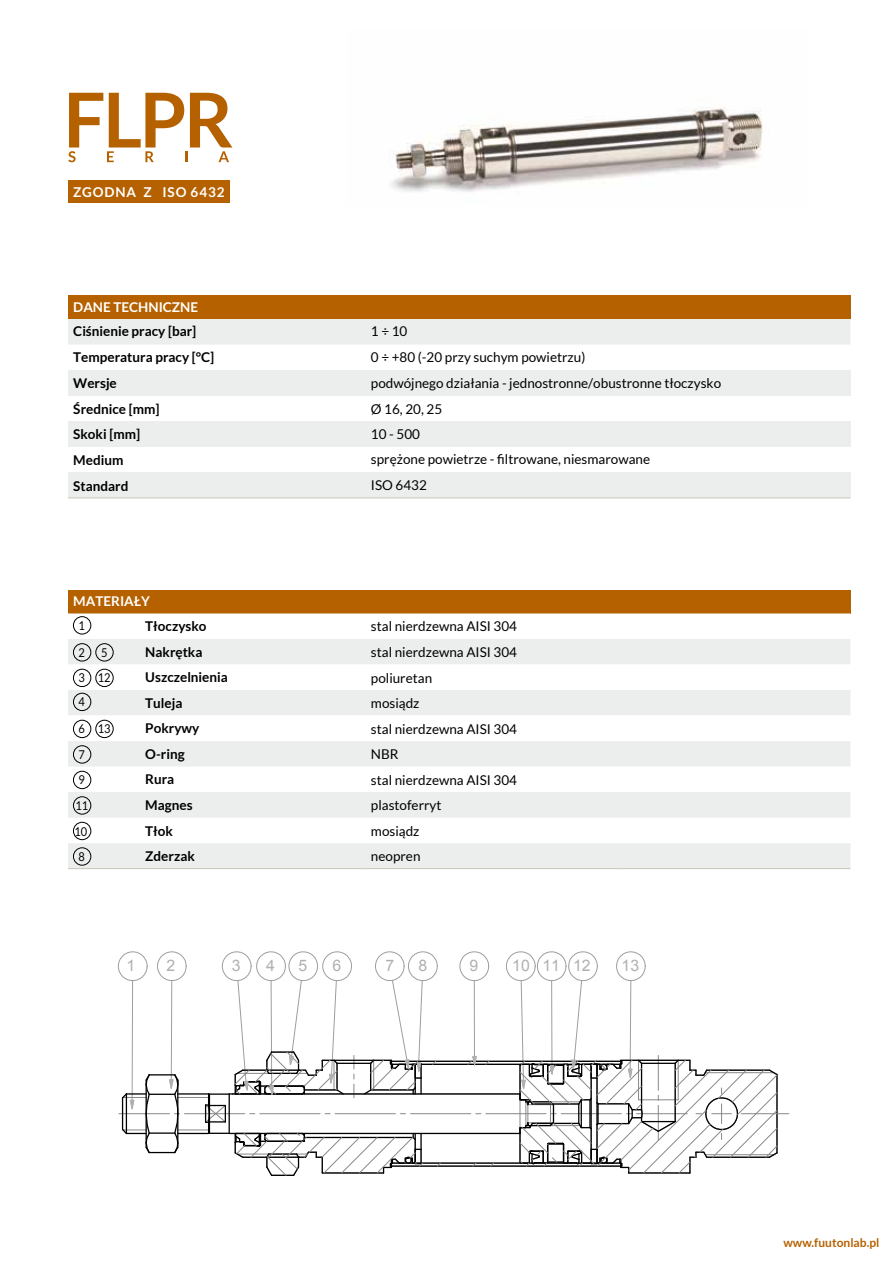
<style>
.page{position:relative;width:893px;height:1263px;background:#fff}
.page>*{position:absolute;margin:0;border:0;box-sizing:border-box;transform-origin:0 0}
.t1{font:15.9px "Arial";color:#afb0b2}
.t2{font:700 13.65px "Lato";letter-spacing:.065em;color:#fff}
.t3{font:13.5px "Lato";color:#000}
.t4{font:700 13.5px "Lato";color:#000}
.t5{font:700 13.5px "Lato";color:#fff}
.t6{font:12.15px "Lato";color:#000;scale:.91 1}
.t7{font:700 12px "Lato";color:#b56100}
</style>
<div class="page">
<div style="left:366px;top:472px;width:484px;height:26px;background:#eceded"></div>
<div style="left:68px;top:472px;width:298px;height:26px;background:#eceded"></div>
<div style="left:68px;top:296px;width:782px;height:23px;background:#b56100"></div>
<div style="left:68px;top:319px;width:782px;height:26px;background:#eceded"></div>
<div style="left:366px;top:421px;width:484px;height:26px;background:#eceded"></div>
<div style="left:68px;top:421px;width:298px;height:26px;background:#eceded"></div>
<div style="left:366px;top:370px;width:484px;height:26px;background:#eceded"></div>
<div style="left:68px;top:370px;width:298px;height:26px;background:#eceded"></div>
<hr style="left:68px;top:497px;width:782px;height:1px;background:#c6c5bb">
<div style="left:68px;top:843px;width:782px;height:25px;background:#eceded"></div>
<div style="left:68px;top:590px;width:782px;height:23px;background:#b56100"></div>
<svg style="left:68px;top:613px;width:782px;height:228px"></svg>
<svg style="left:68px;top:639px;width:782px;height:179px;fill:#eceded"></svg>
<svg style="left:68px;top:664px;width:782px;height:77px"></svg>
<hr style="left:68px;top:868px;width:298px;height:1px;background:#c6c5bb">
<hr style="left:366px;top:868px;width:258px;height:1px;background:#c6c5bb">
<hr style="left:624px;top:868px;width:226px;height:1px;background:#c6c5bb">
<div style="left:73px;top:616px;width:18px;height:18px;border:1px solid #000;border-radius:50%"></div>
<div style="left:73px;top:643px;width:18px;height:18px;border:1px solid #000;border-radius:50%"></div>
<div style="left:96px;top:643px;width:17px;height:18px;border:1px solid #000;border-radius:50%"></div>
<div style="left:73px;top:669px;width:18px;height:18px;border:1px solid #000;border-radius:50%"></div>
<div style="left:96px;top:669px;width:17px;height:18px;border:1px solid #000;border-radius:50%"></div>
<div style="left:73px;top:693px;width:18px;height:18px;border:1px solid #000;border-radius:50%"></div>
<div style="left:73px;top:720px;width:18px;height:18px;border:1px solid #000;border-radius:50%"></div>
<div style="left:96px;top:720px;width:17px;height:18px;border:1px solid #000;border-radius:50%"></div>
<div style="left:73px;top:745px;width:18px;height:18px;border:1px solid #000;border-radius:50%"></div>
<div style="left:73px;top:771px;width:18px;height:18px;border:1px solid #000;border-radius:50%"></div>
<div style="left:73px;top:796px;width:18px;height:18px;border:1px solid #000;border-radius:50%"></div>
<div style="left:73px;top:822px;width:18px;height:18px;border:1px solid #000;border-radius:50%"></div>
<div style="left:73px;top:848px;width:18px;height:17px;border:1px solid #000;border-radius:50%"></div>
<hr style="left:486px;top:1113px;width:60px;height:1px;background:#87888a">
<hr style="left:410px;top:1113px;width:61px;height:1px;background:#87888a">
<hr style="left:184px;top:1113px;width:61px;height:1px;background:#87888a">
<hr style="left:474px;top:980px;width:1px;height:80px;background:#9c9e9f">
<hr style="left:178px;top:1097px;width:31px;height:1px;background:#87888a">
<hr style="left:178px;top:1129px;width:31px;height:1px;background:#87888a">
<hr style="left:392px;top:1162px;width:228px;height:2px;background:#000">
<hr style="left:392px;top:1064px;width:228px;height:1px;background:#000">
<hr style="left:390px;top:1165px;width:232px;height:2px;background:#000">
<hr style="left:390px;top:1061px;width:232px;height:1px;background:#000">
<hr style="left:233px;top:1133px;width:287px;height:1px;background:#000">
<hr style="left:233px;top:1093px;width:287px;height:1px;background:#000">
<hr style="left:178px;top:1133px;width:31px;height:1px;background:#000">
<hr style="left:178px;top:1093px;width:31px;height:1px;background:#000">
<svg style="left:485px;top:1060px;width:5px;height:5px"></svg>
<svg style="left:472px;top:1162px;width:5px;height:5px"></svg>
<svg style="left:490px;top:1162px;width:4px;height:5px"></svg>
<svg style="left:459px;top:951px;width:30px;height:30px"></svg>
<hr style="left:741px;top:1113px;width:48px;height:1px;background:#87888a">
<svg style="left:118px;top:951px;width:69px;height:203px"></svg>
<svg style="left:205px;top:951px;width:236px;height:225px"></svg>
<svg style="left:467px;top:1055px;width:10px;height:11px"></svg>
<svg style="left:506px;top:951px;width:273px;height:223px"></svg>
<img style="left:389px;top:107px;width:374px;height:85px">
<div style="left:68px;top:181px;width:162px;height:22px;background:#b56100"></div>
<svg style="left:68px;top:93px;width:164px;height:69px"></svg>
<p class="t2" style="left:73px;top:184px;width:153px">ZGODNA Z ISO 6432</p>
<p class="t5" style="left:73px;top:299px;width:126px">DANE TECHNICZNE</p>
<p class="t4" style="left:73px;top:324px;width:125px">Ciśnienie pracy [bar]</p>
<p class="t3" style="left:371px;top:324px;width:38px">1 ÷ 10</p>
<p class="t4" style="left:73px;top:349px;width:143px">Temperatura pracy [°C]</p>
<p class="t3" style="left:371px;top:349px;width:216px">0 ÷ +80 (-20 przy suchym powietrzu)</p>
<p class="t4" style="left:73px;top:375px;width:45px">Wersje</p>
<p class="t3" style="left:371px;top:376px;width:352px">podwójnego działania - jednostronne/obustronne tłoczysko</p>
<p class="t4" style="left:73px;top:401px;width:88px">Średnice [mm]</p>
<p class="t3" style="left:371px;top:401px;width:73px">Ø 16, 20, 25</p>
<p class="t4" style="left:73px;top:426px;width:68px">Skoki [mm]</p>
<p class="t3" style="left:371px;top:427px;width:51px">10 - 500</p>
<p class="t4" style="left:73px;top:478px;width:57px">Standard</p>
<p class="t3" style="left:371px;top:478px;width:57px">ISO 6432</p>
<p class="t4" style="left:73px;top:452px;width:52px">Medium</p>
<p class="t3" style="left:371px;top:452px;width:281px">sprężone powietrze - filtrowane, niesmarowane</p>
<p class="t5" style="left:73px;top:594px;width:78px">MATERIAŁY</p>
<p class="t6" style="left:79px;top:619px;width:9px">1</p>
<p class="t4" style="left:145px;top:618px;width:63px">Tłoczysko</p>
<p class="t3" style="left:371px;top:619px;width:148px">stal nierdzewna AISI 304</p>
<p class="t6" style="left:79px;top:646px;width:9px">2</p>
<p class="t6" style="left:101px;top:646px;width:9px">5</p>
<p class="t4" style="left:145px;top:644px;width:59px">Nakrętka</p>
<p class="t3" style="left:371px;top:645px;width:148px">stal nierdzewna AISI 304</p>
<p class="t6" style="left:79px;top:671px;width:37px">3 12</p>
<p class="t4" style="left:145px;top:670px;width:84px">Uszczelnienia</p>
<p class="t3" style="left:371px;top:670px;width:63px">poliuretan</p>
<p class="t6" style="left:79px;top:695px;width:9px">4</p>
<p class="t4" style="left:145px;top:695px;width:39px">Tuleja</p>
<p class="t3" style="left:371px;top:696px;width:50px">mosiądz</p>
<p class="t6" style="left:79px;top:722px;width:37px">6 13</p>
<p class="t4" style="left:145px;top:721px;width:56px">Pokrywy</p>
<p class="t3" style="left:371px;top:721px;width:148px">stal nierdzewna AISI 304</p>
<p class="t6" style="left:79px;top:748px;width:9px">7</p>
<p class="t4" style="left:145px;top:746px;width:41px">O-ring</p>
<p class="t3" style="left:371px;top:747px;width:29px">NBR</p>
<p class="t6" style="left:79px;top:773px;width:9px">9</p>
<p class="t4" style="left:145px;top:772px;width:31px">Rura</p>
<p class="t3" style="left:371px;top:772px;width:148px">stal nierdzewna AISI 304</p>
<p class="t6" style="left:75px;top:799px;width:16px">11</p>
<p class="t4" style="left:145px;top:797px;width:49px">Magnes</p>
<p class="t3" style="left:371px;top:798px;width:72px">plastoferryt</p>
<p class="t6" style="left:74px;top:824px;width:16px">10</p>
<p class="t4" style="left:145px;top:823px;width:29px">Tłok</p>
<p class="t3" style="left:371px;top:823px;width:50px">mosiądz</p>
<p class="t6" style="left:79px;top:850px;width:9px">8</p>
<p class="t4" style="left:145px;top:848px;width:51px">Zderzak</p>
<p class="t3" style="left:371px;top:848px;width:51px">neopren</p>
<p class="t1" style="left:126px;top:955px;width:10px">1</p>
<p class="t1" style="left:167px;top:955px;width:10px">2</p>
<p class="t1" style="left:232px;top:955px;width:10px">3</p>
<p class="t1" style="left:266px;top:955px;width:10px">4</p>
<p class="t1" style="left:298px;top:955px;width:10px">5</p>
<p class="t1" style="left:333px;top:955px;width:10px">6</p>
<p class="t1" style="left:385px;top:955px;width:10px">7</p>
<p class="t1" style="left:418px;top:955px;width:10px">8</p>
<p class="t1" style="left:469px;top:955px;width:10px">9</p>
<p class="t1" style="left:512px;top:955px;width:80px">10 11 12</p>
<p class="t1" style="left:622px;top:955px;width:19px">13</p>
<p class="t7" style="left:783px;top:1236px;width:97px">www.fuutonlab.pl</p>
</div>
